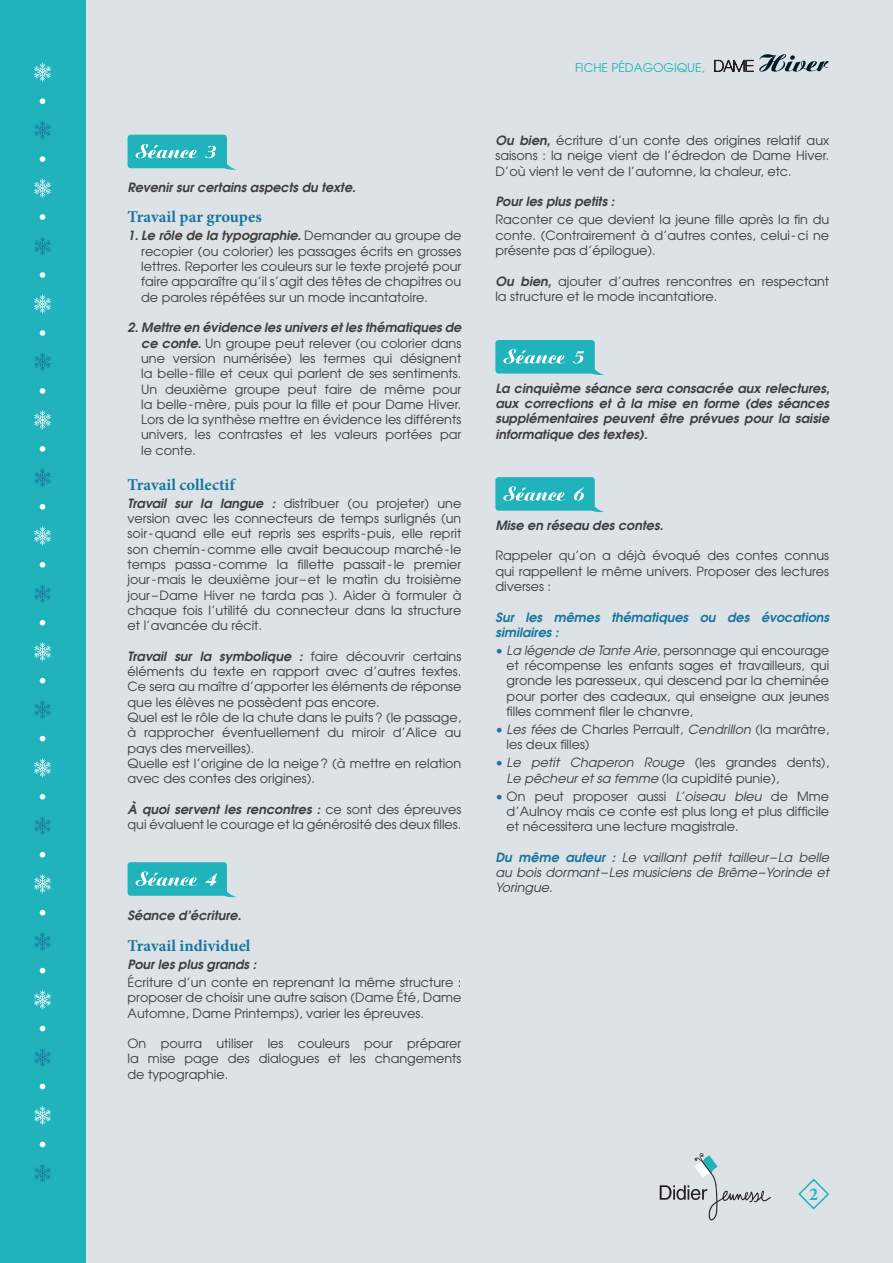
<style>
.page{position:relative;width:893px;height:1263px;background:#dde2e6}
.page>*{position:absolute;margin:0;border:0;box-sizing:border-box;transform-origin:0 0}
.t1{font:700 18px "Minion Pro";color:#21b3bc}
.t2{font:700 16.5px "Minion Pro";color:#19769d}
.t3{font:12.75px/15.3px "Avant Garde";color:#3e3e3f;text-align:justify}
.t4{font:italic 600 12.75px/15.3px "Avant Garde";color:#3e3e3f;text-align:justify}
.t5{font:italic 12.75px/15.3px "Avant Garde";color:#3e3e3f}
.t6{font:italic 600 12.75px/15.3px "Avant Garde";color:#19769d}
.t7{font:12px "Avant Garde";color:#21b3bc}
.s1{font-weight:600;font-style:italic}
.s2{color:#19769d}
.s3{font-style:italic}
.s4{font-style:normal;color:#19769d}
.s5{font-style:normal}
.s6{font-weight:600;color:#19769d}
</style>
<div class="page">
<div style="left:0;top:0;width:85px;height:1263px;background:#21b3bc"></div>
<svg style="left:40px;top:98px;width:5px;height:6px"></svg>
<svg style="left:40px;top:214px;width:5px;height:6px"></svg>
<svg style="left:40px;top:330px;width:5px;height:6px"></svg>
<svg style="left:40px;top:446px;width:5px;height:6px"></svg>
<svg style="left:40px;top:562px;width:5px;height:6px"></svg>
<svg style="left:40px;top:678px;width:5px;height:5px"></svg>
<svg style="left:40px;top:156px;width:5px;height:6px"></svg>
<svg style="left:40px;top:272px;width:5px;height:6px"></svg>
<svg style="left:40px;top:388px;width:5px;height:6px"></svg>
<svg style="left:40px;top:504px;width:5px;height:6px"></svg>
<svg style="left:40px;top:620px;width:5px;height:5px"></svg>
<svg style="left:40px;top:736px;width:5px;height:5px"></svg>
<svg style="left:34px;top:62px;width:17px;height:20px"></svg>
<svg style="left:34px;top:178px;width:17px;height:20px"></svg>
<svg style="left:34px;top:294px;width:17px;height:20px"></svg>
<svg style="left:34px;top:410px;width:17px;height:20px"></svg>
<svg style="left:34px;top:526px;width:17px;height:20px"></svg>
<svg style="left:34px;top:642px;width:17px;height:19px"></svg>
<svg style="left:34px;top:120px;width:17px;height:20px"></svg>
<svg style="left:34px;top:236px;width:17px;height:20px"></svg>
<svg style="left:34px;top:352px;width:17px;height:20px"></svg>
<svg style="left:34px;top:468px;width:17px;height:20px"></svg>
<svg style="left:34px;top:584px;width:17px;height:19px"></svg>
<svg style="left:34px;top:700px;width:17px;height:19px"></svg>
<svg style="left:798px;top:1178px;width:31px;height:32px"></svg>
<svg style="left:40px;top:794px;width:5px;height:5px"></svg>
<svg style="left:40px;top:910px;width:5px;height:5px"></svg>
<svg style="left:40px;top:1026px;width:5px;height:5px"></svg>
<svg style="left:40px;top:1142px;width:5px;height:5px"></svg>
<svg style="left:40px;top:852px;width:5px;height:5px"></svg>
<svg style="left:40px;top:968px;width:5px;height:5px"></svg>
<svg style="left:40px;top:1084px;width:5px;height:5px"></svg>
<svg style="left:34px;top:758px;width:17px;height:19px"></svg>
<svg style="left:34px;top:874px;width:17px;height:19px"></svg>
<svg style="left:34px;top:990px;width:17px;height:19px"></svg>
<svg style="left:34px;top:1106px;width:17px;height:19px"></svg>
<svg style="left:34px;top:816px;width:17px;height:19px"></svg>
<svg style="left:34px;top:932px;width:17px;height:19px"></svg>
<svg style="left:34px;top:1048px;width:17px;height:19px"></svg>
<svg style="left:34px;top:1164px;width:17px;height:19px"></svg>
<svg style="left:660px;top:1153px;width:111px;height:67px"></svg>
<svg style="left:128px;top:135px;width:109px;height:35px"></svg>
<svg style="left:495px;top:477px;width:109px;height:36px"></svg>
<svg style="left:715px;top:54px;width:114px;height:18px"></svg>
<svg style="left:128px;top:862px;width:109px;height:36px"></svg>
<svg style="left:495px;top:340px;width:109px;height:35px"></svg>
<p class="t4" style="left:128px;top:179px;width:230px">Revenir sur certains aspects du texte.</p>
<p class="t2" style="left:128px;top:206px;width:136px">Travail par groupes</p>
<p class="t3" style="left:141px;top:228px;width:322px;text-indent:-14px"><span class="s1">1. Le rôle de la typographie.</span> Demander au groupe de recopier (ou colorier) les passages écrits en grosses lettres. Reporter les couleurs sur le texte projeté pour faire apparaître qu’il s’agit des têtes de chapitres ou de paroles répétées sur un mode incantatoire.</p>
<p class="t3" style="left:141px;top:320px;width:322px;text-indent:-14px"><span class="s1">2. Mettre en évidence les univers et les thématiques de ce conte.</span> Un groupe peut relever (ou colorier dans une version numérisée) les termes qui désignent la belle- fille et ceux qui parlent de ses sentiments.<br>Un deuxième groupe peut faire de même pour la belle-mère, puis pour la fille et pour Dame Hiver.<br>Lors de la synthèse mettre en évidence les différents univers, les contrastes et les valeurs portées par le conte.</p>
<p class="t2" style="left:128px;top:473px;width:109px">Travail collectif</p>
<p class="t3" style="left:128px;top:495px;width:335px"><span class="s1">Travail sur la langue :</span> distribuer (ou projeter) une version avec les connecteurs de temps surlignés (un soir-quand elle eut repris ses esprits-puis, elle reprit son chemin-comme elle avait beaucoup marché-le temps passa-comme la fillette passait-le premier jour-mais le deuxième jour –et le matin du troisième jour –Dame Hiver ne tarda pas ). Aider à formuler à chaque fois l’utilité du connecteur dans la structure et l’avancée du récit.</p>
<p class="t3" style="left:128px;top:648px;width:335px"><span class="s1">Travail sur la symbolique :</span> faire découvrir certains éléments du texte en rapport avec d’autres textes.<br>Ce sera au maître d’apporter les éléments de réponse que les élèves ne possèdent pas encore.</p>
<p class="t3" style="left:128px;top:709px;width:335px">Quel est le rôle de la chute dans le puits? (le passage, à rapprocher éventuellement du miroir d’Alice au pays des merveilles).</p>
<p class="t3" style="left:128px;top:755px;width:335px">Quelle est l’origine de la neige? (à mettre en relation avec des contes des origines).</p>
<p class="t3" style="left:128px;top:801px;width:335px"><span class="s1">À quoi servent les rencontres :</span> ce sont des épreuves qui évaluent le courage et la générosité des deux filles.</p>
<p class="t4" style="left:128px;top:908px;width:115px">Séance d’écriture.</p>
<p class="t2" style="left:128px;top:934px;width:124px">Travail individuel</p>
<p class="t4" style="left:128px;top:956px;width:130px">Pour les plus grands :</p>
<p class="t3" style="left:128px;top:974px;width:335px">Écriture d’un conte en reprenant la même structure : proposer de choisir une autre saison (Dame Été, Dame Automne, Dame Printemps), varier les épreuves.</p>
<p class="t3" style="left:128px;top:1036px;width:335px">On pourra utiliser les couleurs pour préparer la mise page des dialogues et les changements de typographie.</p>
<p class="t7" style="left:575px;top:60px;width:131px">FICHE PÉDAGOGIQUE,</p>
<p class="t3" style="left:495px;top:133px;width:335px"><span class="s1">Ou bien,</span> écriture d’un conte des origines relatif aux saisons : la neige vient de l’édredon de Dame Hiver.<br>D’où vient le vent de l’automne, la chaleur, etc.</p>
<p class="t4" style="left:495px;top:194px;width:121px">Pour les plus petits :</p>
<p class="t3" style="left:495px;top:212px;width:335px">Raconter ce que devient la jeune fille après la fin du conte. (Contrairement à d’autres contes, celui-ci ne présente pas d’épilogue).</p>
<p class="t3" style="left:495px;top:273px;width:335px"><span class="s1">Ou bien,</span> ajouter d’autres rencontres en respectant la structure et le mode incantatiore.</p>
<p class="t4" style="left:495px;top:380px;width:336px">La cinquième séance sera consacrée aux relectures, aux corrections et à la mise en forme (des séances supplémentaires peuvent être prévues pour la saisie informatique des textes).</p>
<p class="t4" style="left:495px;top:517px;width:170px">Mise en réseau des contes.</p>
<p class="t3" style="left:495px;top:548px;width:335px">Rappeler qu’on a déjà évoqué des contes connus qui rappellent le même univers. Proposer des lectures diverses :</p>
<p class="t6" style="left:495px;top:609px;width:335px">Sur les mêmes thématiques ou des évocations similaires :</p>
<p class="t3" style="left:507px;top:642px;width:324px;text-indent:-11px"><span class="s2">•</span> <span class="s3">La légende de Tante Arie</span>, personnage qui encourage et récompense les enfants sages et travailleurs, qui gronde les paresseux, qui descend par la cheminée pour porter des cadeaux, qui enseigne aux jeunes filles comment filer le chanvre,</p>
<p class="t3" style="left:507px;top:721px;width:324px;text-indent:-11px"><span class="s2">•</span> <span class="s3">Les fées</span> de Charles Perrault, <span class="s3">Cendrillon</span> (la marâtre, les deux filles)</p>
<p class="t5" style="left:507px;top:755px;width:324px;text-indent:-11px"><span class="s4">•</span> Le petit Chaperon Rouge <span class="s5">(les grandes dents),<br></span>Le pêcheur et sa femme <span class="s5">(la cupidité punie),</span></p>
<p class="t3" style="left:507px;top:788px;width:324px;text-indent:-11px"><span class="s2">•</span> On peut proposer aussi <span class="s3">L’oiseau bleu</span> de Mme d’Aulnoy mais ce conte est plus long et plus difficile et nécessitera une lecture magistrale.</p>
<p class="t5" style="left:495px;top:849px;width:335px;text-align:justify"><span class="s6">Du même auteur :</span> Le vaillant petit tailleur–La belle au bois dormant–Les musiciens de Brême–Yorinde et Yoringue.</p>
<p class="t1" style="left:809px;top:1181px;width:10px">2</p>
</div>
